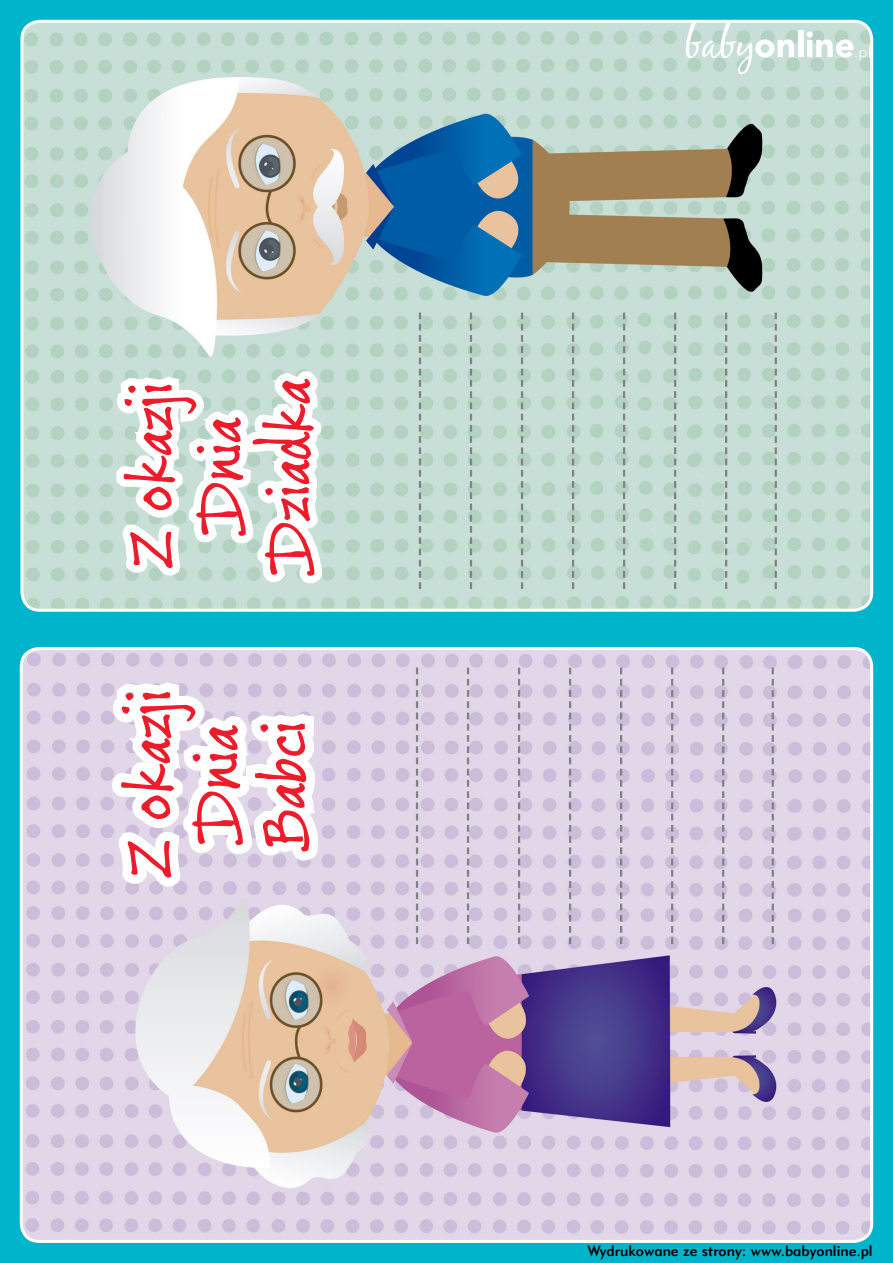
<style>
.page{position:relative;width:893px;height:1263px;background:#00b5cb}
.page>*{position:absolute;margin:0;border:0;box-sizing:border-box;transform-origin:0 0}
.t1{font:69px/67.7px "Ford's Folly";color:#ee1b2a;text-align:center}
.t2{font:67.5px/69.2px "Ford's Folly";color:#ee1b2a;text-align:center}
.t3{font:15px "Geometric 415 Md EU";color:#000}
</style>
<div class="page">
<img style="left:21px;top:648px;width:851px;height:593px">
<img style="left:24px;top:21px;width:848px;height:587px">
<div style="left:20px;top:20px;width:853px;height:592px;border:3px solid #fff;border-radius:18px"></div>
<svg style="left:181px;top:583px;width:69px;height:660px"></svg>
<svg style="left:250px;top:583px;width:79px;height:660px"></svg>
<svg style="left:108px;top:364px;width:277px;height:219px"></svg>
<svg style="left:686px;top:21px;width:108px;height:53px"></svg>
<div style="left:798px;top:30px;width:5px;height:27px;background:#fff"></div>
<svg style="left:807px;top:31px;width:63px;height:29px"></svg>
<svg style="left:419px;top:313px;width:2px;height:276px"></svg>
<svg style="left:470px;top:313px;width:2px;height:276px"></svg>
<svg style="left:521px;top:313px;width:2px;height:276px"></svg>
<svg style="left:572px;top:313px;width:2px;height:276px"></svg>
<svg style="left:623px;top:313px;width:2px;height:276px"></svg>
<svg style="left:674px;top:313px;width:2px;height:276px"></svg>
<svg style="left:725px;top:313px;width:2px;height:276px"></svg>
<svg style="left:775px;top:313px;width:2px;height:276px"></svg>
<svg style="left:101px;top:668px;width:345px;height:276px"></svg>
<svg style="left:467px;top:668px;width:2px;height:276px"></svg>
<svg style="left:518px;top:668px;width:2px;height:276px"></svg>
<svg style="left:569px;top:668px;width:2px;height:276px"></svg>
<svg style="left:620px;top:668px;width:2px;height:276px"></svg>
<svg style="left:671px;top:668px;width:2px;height:276px"></svg>
<svg style="left:722px;top:668px;width:2px;height:276px"></svg>
<svg style="left:772px;top:668px;width:2px;height:276px"></svg>
<p class="t2" style="left:117px;top:570px;width:196px;rotate:-89deg">Z okazji<br>Dnia<br>Dziadka</p>
<p class="t1" style="left:116px;top:877px;width:189px;rotate:-89deg">Z okazji<br>Dnia<br>Babci</p>
<p class="t3" style="left:587px;top:1241px;width:287px">Wydrukowane ze strony: www.babyonline.pl</p>
</div>
